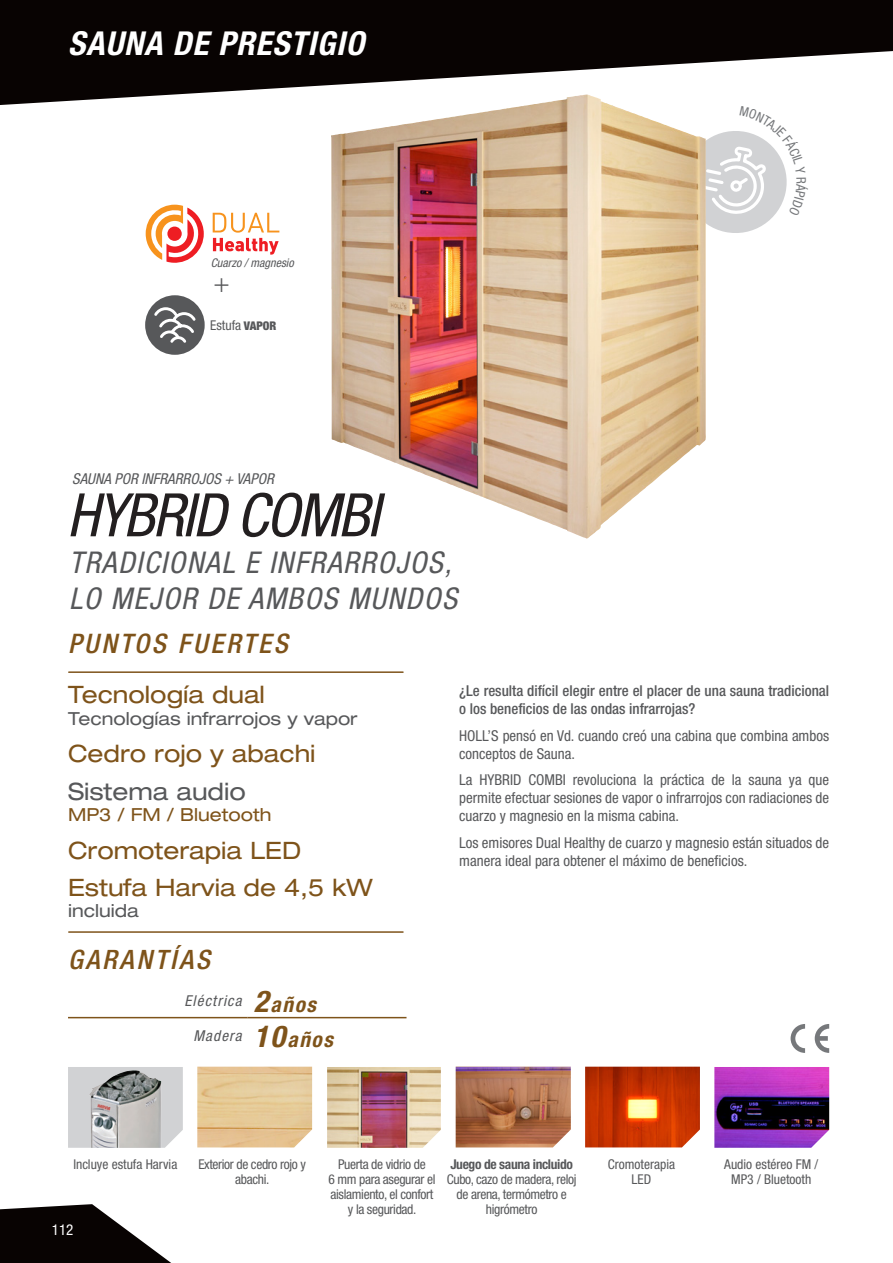
<style>
.page{position:relative;width:893px;height:1263px;background:#fff}
.page>*{position:absolute;margin:0;border:0;box-sizing:border-box;transform-origin:0 0}
.nom_du_produit{font:italic condensed 60px "Helvetica Neue";letter-spacing:-.03em;color:#231f20}
.Haut_Gauche{font:italic 700 condensed 33px "Helvetica Neue";letter-spacing:.03em;color:#fff}
.Accroche_titre{font:italic condensed 30px/36px "Helvetica Neue";letter-spacing:.05em;color:#57585a}
.t1{font:300 condensed 27.15px "Helvetica Neue";color:#57585a}
.TITRES_Avantages_Gar{font:italic 500 condensed 26.85px "Helvetica Neue";letter-spacing:.1em;color:#7e531a}
.TITRES_Avantages_Gar-2{font:italic 500 condensed 26.7px "Helvetica Neue";letter-spacing:.1em;color:#7e531a}
.Avantages_Garanties{font:expanded 24px "Helvetica Neue";color:#7e531a}
.Avantages_Garanties-2{font:expanded 24px "Helvetica Neue";color:#57585a}
.Avantages_Garanties-3{font:italic 700 condensed 21px "Helvetica Neue";letter-spacing:.075em;color:#7e531a}
.Avantages_Garanties-4{font:expanded 18px "Helvetica Neue";color:#57585a}
.Avantages_Garanties-5{font:expanded 18px "Helvetica Neue";color:#7e531a}
.Texte{font:condensed 15px/18px "Helvetica Neue";color:#57585a}
.Texte-2{font:500 condensed 15px/18px "Helvetica Neue";color:#57585a}
.Avantages_Garanties-6{font:italic condensed 15px "Helvetica Neue";color:#57585a}
.Avantages_Garanties-7{font:italic condensed 15px "Helvetica Neue";letter-spacing:.075em;color:#57585a}
.t2{font:condensed 15px "Helvetica Neue";color:#fff}
.Texte-3{font:condensed 13.5px/15px "Helvetica Neue";letter-spacing:-.025em;color:#57585a;text-align:center}
.Texte-4{font:condensed 13.5px/15px "Helvetica Neue";color:#57585a;text-align:center}
.t3{font:italic condensed 12px "Helvetica Neue";color:#57585a}
.s1{font-weight:900;font-size:12px}
.s2{font-size:30px}
.s3{font-weight:700}
</style>
<div class="page">
<img style="left:331px;top:106px;width:358px;height:432px">
<img style="left:327px;top:1067px;width:114px;height:81px">
<img style="left:585px;top:1067px;width:115px;height:80px">
<img style="left:197px;top:1067px;width:115px;height:80px">
<img style="left:456px;top:1067px;width:115px;height:80px">
<img style="left:714px;top:1067px;width:115px;height:81px">
<hr style="left:69px;top:671px;width:334px;height:2px;background:#7e531a">
<hr style="left:69px;top:931px;width:334px;height:2px;background:#7e531a">
<div style="left:145px;top:295px;width:60px;height:60px;background:#57585a;border-radius:50%"></div>
<svg style="left:152px;top:307px;width:46px;height:38px"></svg>
<hr style="left:68px;top:1017px;width:180px;height:1px;background:#7e531a">
<hr style="left:248px;top:1017px;width:158px;height:1px;background:#7e531a">
<div style="left:68px;top:1067px;width:115px;height:81px;background:#d1d2d4"></div>
<img style="left:89px;top:1070px;width:72px;height:78px">
<svg style="left:146px;top:205px;width:58px;height:58px"></svg>
<svg style="left:213px;top:213px;width:66px;height:42px"></svg>
<svg style="left:791px;top:1024px;width:38px;height:29px"></svg>
<svg style="left:0;top:0;width:893px;height:106px;fill:#080302"></svg>
<svg style="left:0;top:1204px;width:171px;height:59px"></svg>
<svg style="left:680px;top:106px;width:107px;height:132px"></svg>
<p class="Haut_Gauche" style="left:68px;top:24px;width:298px">SAUNA DE PRESTIGIO</p>
<p class="t3" style="left:211px;top:255px;width:84px">Cuarzo / magnesio</p>
<p class="t1" style="left:214px;top:267px;width:18px">+</p>
<p class="Texte-3" style="left:210px;top:318px;width:68px">Estufa <span class="s1">VAPOR</span></p>
<p class="Avantages_Garanties-6" style="left:72px;top:470px;width:203px">SAUNA POR INFRARROJOS + VAPOR</p>
<p class="nom_du_produit" style="left:67px;top:480px;width:314px">HYBRID COMBI</p>
<p class="Accroche_titre" style="left:69px;top:544px;width:389px">TRADICIONAL E INFRARROJOS,<br>LO MEJOR DE AMBOS MUNDOS</p>
<p class="TITRES_Avantages_Gar" style="left:68px;top:628px;width:221px">PUNTOS FUERTES</p>
<p class="Avantages_Garanties" style="left:68px;top:680px;width:198px">Tecnología dual</p>
<p class="Avantages_Garanties-4" style="left:68px;top:708px;width:291px">Tecnologías infrarrojos y vapor</p>
<p class="Avantages_Garanties" style="left:68px;top:739px;width:249px">Cedro rojo y abachi</p>
<p class="Avantages_Garanties-2" style="left:68px;top:776px;width:179px">Sistema audio</p>
<p class="Avantages_Garanties-5" style="left:68px;top:804px;width:205px">MP3 / FM / Bluetooth</p>
<p class="Avantages_Garanties" style="left:68px;top:835px;width:235px">Cromoterapia LED</p>
<p class="Avantages_Garanties" style="left:68px;top:873px;width:306px">Estufa Harvia de 4,5 kW</p>
<p class="Avantages_Garanties-4" style="left:68px;top:900px;width:72px">incluida</p>
<p class="TITRES_Avantages_Gar-2" style="left:68px;top:943px;width:143px">GARANTÍAS</p>
<p class="Avantages_Garanties-7" style="left:184px;top:992px;width:59px">Eléctrica</p>
<p class="Avantages_Garanties-3" style="left:254px;top:991px;width:64px"><span class="s2">2</span>años</p>
<p class="Avantages_Garanties-6" style="left:193px;top:1027px;width:50px">Madera</p>
<p class="Avantages_Garanties-3" style="left:254px;top:1027px;width:81px"><span class="s2">10</span>años</p>
<p class="Texte-2" style="left:459px;top:682px;width:371px">¿Le resulta difícil elegir entre el placer de una sauna tradicional o los beneficios de las ondas infrarrojas?</p>
<p class="Texte" style="left:459px;top:726px;width:371px">HOLL’S pensó en Vd. cuando creó una cabina que combina ambos conceptos de Sauna.</p>
<p class="Texte" style="left:459px;top:771px;width:371px;text-align:justify">La HYBRID COMBI revoluciona la práctica de la sauna ya que permite efectuar sesiones de vapor o infrarrojos con radiaciones de cuarzo y magnesio en la misma cabina.</p>
<p class="Texte" style="left:459px;top:833px;width:371px">Los emisores Dual Healthy de cuarzo y magnesio están situados de manera ideal para obtener el máximo de beneficios.</p>
<p class="Texte-3" style="left:198px;top:1157px;width:109px">Exterior de cedro rojo y abachi.</p>
<p class="Texte-3" style="left:328px;top:1157px;width:109px">Puerta de vidrio de<br>6 mm para asegurar el aislamiento, el confort y la seguridad.</p>
<p class="Texte-4" style="left:608px;top:1157px;width:69px">Cromoterapia<br>LED</p>
<p class="Texte-4" style="left:724px;top:1157px;width:95px">Audio estéreo FM /<br>MP3 / Bluetooth</p>
<p class="Texte-4" style="left:73px;top:1157px;width:105px">Incluye estufa Harvia</p>
<p class="Texte-3" style="left:447px;top:1156px;width:131px"><span class="s3">Juego de sauna incluido<br></span>Cubo, cazo de madera, reloj de arena, termómetro e higrómetro</p>
<p class="t2" style="left:52px;top:1221px;width:23px">112</p>
</div>
